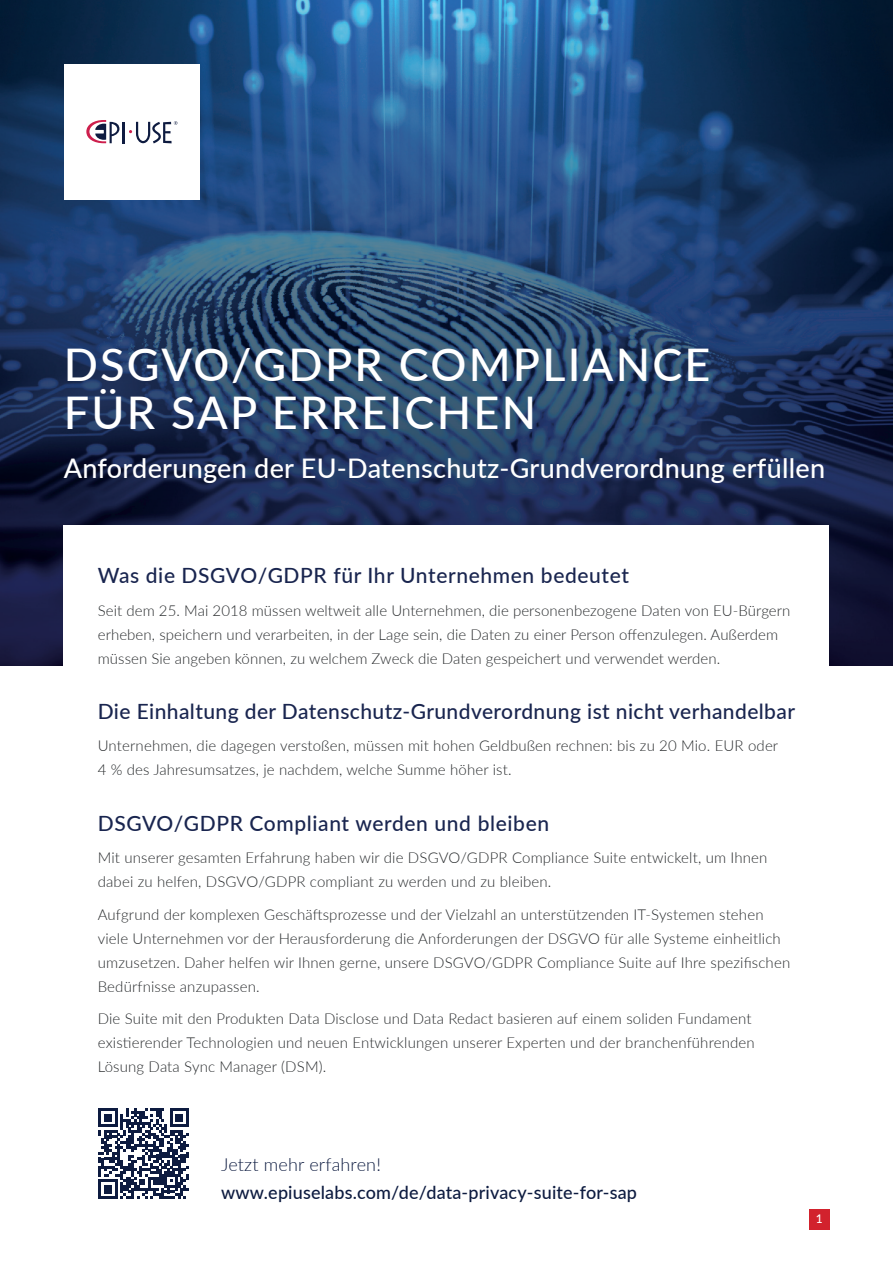
<style>
.page{position:relative;width:893px;height:1263px;background:#fff}
.page>*{position:absolute;margin:0;border:0;box-sizing:border-box;transform-origin:0 0}
.t1{font:500 45px/48px "Lato";letter-spacing:.05em;color:#fff}
.t2{font:500 27px "Lato";letter-spacing:.01em;color:#fff}
.t3{font:500 21px "Lato";letter-spacing:.02em;color:#19254f}
.t4{font:500 18px "Lato";letter-spacing:.01em;color:#0d1b40}
.t5{font:300 18px "Lato";letter-spacing:.01em;color:#0d1b40}
.t6{font:300 15px/24px "Lato";letter-spacing:.01em;color:#282b2d}
.t7{font:500 12px "Lato";color:#fff}
</style>
<div class="page">
<div style="left:809px;top:1209px;width:20px;height:20px;background:#d2222d"></div>
<img style="left:0;top:0;width:893px;height:665px">
<div style="left:64px;top:525px;width:765px;height:674px;background:#fff"></div>
<svg style="left:98px;top:1108px;width:91px;height:91px"></svg>
<div style="left:64px;top:64px;width:136px;height:136px;background:#fff"></div>
<hr style="left:123px;top:122px;width:2px;height:21px;background:#0e1b40">
<svg style="left:86px;top:120px;width:33px;height:23px"></svg>
<svg style="left:129px;top:121px;width:49px;height:22px"></svg>
<h1 class="t1" style="left:64px;top:338px;width:648px">DSGVO/GDPR COMPLIANCE<br>FÜR SAP ERREICHEN</h1>
<h2 class="t2" style="left:64px;top:449px;width:763px">Anforderungen der EU-Datenschutz-Grundverordnung erfüllen</h2>
<h3 class="t3" style="left:98px;top:560px;width:533px">Was die DSGVO/GDPR für Ihr Unternehmen bedeutet</h3>
<p class="t6" style="left:98px;top:598px;width:694px">Seit dem 25. Mai 2018 müssen weltweit alle Unternehmen, die personenbezogene Daten von EU-Bürgern erheben, speichern und verarbeiten, in der Lage sein, die Daten zu einer Person offenzulegen. Außerdem müssen Sie angeben können, zu welchem Zweck die Daten gespeichert und verwendet werden.</p>
<h3 class="t3" style="left:98px;top:696px;width:699px">Die Einhaltung der Datenschutz-Grundverordnung ist nicht verhandelbar</h3>
<p class="t6" style="left:98px;top:733px;width:682px">Unternehmen, die dagegen verstoßen, müssen mit hohen Geldbußen rechnen: bis zu 20 Mio. EUR oder<br>4 % des Jahresumsatzes, je nachdem, welche Summe höher ist.</p>
<h3 class="t3" style="left:98px;top:808px;width:453px">DSGVO/GDPR Compliant werden und bleiben</h3>
<p class="t6" style="left:98px;top:845px;width:671px">Mit unserer gesamten Erfahrung haben wir die DSGVO/GDPR Compliance Suite entwickelt, um Ihnen dabei zu helfen, DSGVO/GDPR compliant zu werden und zu bleiben.</p>
<p class="t6" style="left:98px;top:902px;width:694px">Aufgrund der komplexen Geschäftsprozesse und der Vielzahl an unterstützenden IT-Systemen stehen viele Unternehmen vor der Herausforderung die Anforderungen der DSGVO für alle Systeme einheitlich umzusetzen. Daher helfen wir Ihnen gerne, unsere DSGVO/GDPR Compliance Suite auf Ihre spezifischen Bedürfnisse anzupassen.</p>
<p class="t6" style="left:98px;top:1006px;width:658px">Die Suite mit den Produkten Data Disclose und Data Redact basieren auf einem soliden Fundament existierender Technologien und neuen Entwicklungen unserer Experten und der branchenführenden<br>Lösung Data Sync Manager (DSM).</p>
<p class="t5" style="left:221px;top:1152px;width:161px">Jetzt mehr erfahren!</p>
<p class="t4" style="left:221px;top:1180px;width:417px">www.epiuselabs.com/de/data-privacy-suite-for-sap</p>
<p class="t7" style="left:816px;top:1210px;width:8px">1</p>
</div>
